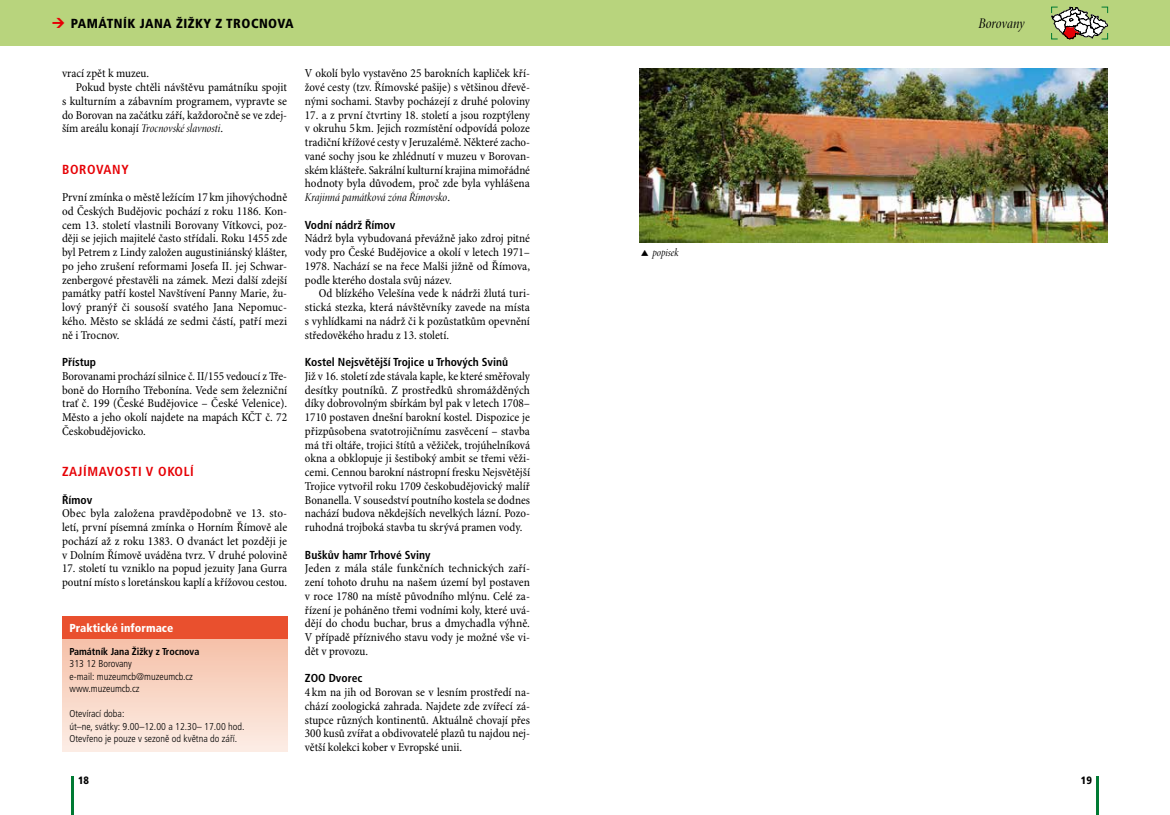
<style>
.page{position:relative;width:1170px;height:815px;background:#fff}
.page>*{position:absolute;margin:0;border:0;box-sizing:border-box;transform-origin:0 0}
.t1{font:15px "Minion Pro Cn It Disp";letter-spacing:.005em;color:#000}
.t2{font:900 condensed 13.12px "Frutiger CE";letter-spacing:.025em;color:#000}
.t3{font:700 condensed 13.12px "Frutiger CE";letter-spacing:.05em;color:#e60005}
.t4{font:condensed 12.25px/13.8px "Minion Pro";color:#000;text-align:justify}
.t5{font:12.25px "Minion Pro Cn It Disp";letter-spacing:.005em;color:#000}
.t6{font:700 condensed 11.5px "Frutiger CE";color:#000}
.t7{font:900 condensed 11.5px "Frutiger CE";color:#fff}
.t8{font:11.25px "Minion Pro Cn It Disp";color:#000}
.t9{font:900 condensed 10.62px "Frutiger CE";color:#000}
.t10{font:300 condensed 10px/12.5px "Frutiger CE";color:#000}
.t11{font:700 condensed 10px "Frutiger CE";color:#000}
.s1{font-family:"Minion Pro";font-stretch:condensed}
</style>
<div class="page">
<div style="left:0;top:0;width:1169px;height:46px;background:#b8d47d"></div>
<hr style="left:71px;top:776px;width:2px;height:39px;background:#007a33">
<hr style="left:1096px;top:776px;width:2px;height:39px;background:#007a33">
<div style="left:62px;top:639px;width:225px;height:112px;background:linear-gradient(to bottom,#f6c1a8,#fcede5)"></div>
<div style="left:62px;top:616px;width:225px;height:23px;background:#e9502e"></div>
<img style="left:640px;top:68px;width:467px;height:174px">
<svg style="left:1051px;top:6px;width:57px;height:34px"></svg>
<p class="t2" style="left:71px;top:16px;width:17px">PAMÁTNÍK</p>
<p class="t2" style="left:140px;top:16px;width:16px">JANA</p>
<p class="t2" style="left:176px;top:16px;width:16px">ŽIŽKY</p>
<p class="t2" style="left:215px;top:16px;width:28px">Z TROCNOVA</p>
<p class="t1" style="left:978px;top:15px;width:48px">Borovany</p>
<p class="t4" style="left:62px;top:67px;width:89px">vrací zpět k muzeu.</p>
<p class="t4" style="left:76px;top:81px;width:213px">Pokud byste chtěli návštěvu památníku spojit</p>
<p class="t4" style="left:62px;top:95px;width:227px">s kulturním a zábavním programem, vypravte se</p>
<p class="t4" style="left:62px;top:108px;width:226px">do Borovan na začátku září, každoročně se ve zdej-</p>
<p class="t5" style="left:62px;top:121px;width:163px"><span class="s1">ším areálu konají</span> Trocnovské slavnosti<span class="s1">.</span></p>
<p class="t3" style="left:62px;top:162px;width:68px">BOROVANY</p>
<p class="t4" style="left:62px;top:191px;width:227px">První zmínka o městě ležícím 17 km jihovýchodně od Českých Budějovic pochází z roku 1186. Kon&shy;cem 13. století vlastnili Borovany Vítkovci, poz&shy;ději se jejich majitelé často střídali. Roku 1455 zde byl Petrem z Lindy založen augustiniánský klášter, po jeho zrušení reformami Josefa II. jej Schwar&shy;zenbergové přestavěli na zámek. Mezi další zdejší památky patří kostel Navštívení Panny Marie, žu&shy;lový pranýř či sousoší svatého Jana Nepomuc&shy;kého. Město se skládá ze sedmi částí, patří mezi ně i Trocnov.</p>
<p class="t6" style="left:62px;top:356px;width:36px">Přístup</p>
<p class="t4" style="left:62px;top:370px;width:227px">Borovanami prochází silnice č. II/155 vedoucí z Tře&shy;boně do Horního Třebonína. Vede sem železniční trať č. 199 (České Budějovice – České Velenice).<br>Město a jeho okolí najdete na mapách KČT č. 72<br>Českobudějovicko.</p>
<p class="t3" style="left:62px;top:464px;width:133px">ZAJÍMAVOSTI V OKOLÍ</p>
<p class="t6" style="left:62px;top:493px;width:32px">Římov</p>
<p class="t4" style="left:62px;top:507px;width:227px">Obec byla založena pravděpodobně ve 13. sto&shy;letí, první písemná zmínka o Horním Římově ale pochází až z roku 1383. O dvanáct let později je v Dolním Římově uváděna tvrz. V druhé polovině</p>
<p class="t4" style="left:62px;top:562px;width:227px">17. století tu vzniklo na popud jezuity Jana Gurra poutní místo s loretánskou kaplí a křížovou cestou.</p>
<p class="t7" style="left:70px;top:621px;width:105px">PRAKTICKÉ INFORMACE</p>
<p class="t11" style="left:70px;top:646px;width:131px">Památník Jana Žižky z Trocnova</p>
<p class="t10" style="left:70px;top:658px;width:125px">313 12 Borovany<br>e-mail: muzeumcb@muzeumcb.cz www.muzeumcb.cz</p>
<p class="t10" style="left:70px;top:708px;width:176px">Otevírací doba:<br>út–ne, svátky: 9.00–12.00 a 12.30– 17.00 hod.<br>Otevřeno je pouze v sezoně od května do září.</p>
<p class="t4" style="left:305px;top:67px;width:227px">V okolí bylo vystavěno 25 barokních kapliček kří&shy;žové cesty (tzv. Římovské pašije) s většinou dřevě&shy;nými sochami. Stavby pocházejí z druhé poloviny</p>
<p class="t4" style="left:305px;top:108px;width:227px">17. a z první čtvrtiny 18. století a jsou rozptýleny v okruhu 5 km. Jejich rozmístění odpovídá poloze tradiční křížové cesty v Jeruzalémě. Některé zacho&shy;vané sochy jsou ke zhlédnutí v muzeu v Borovan&shy;ském klášteře. Sakrální kulturní krajina mimořádné hodnoty byla důvodem, proč zde byla vyhlášena</p>
<p class="t5" style="left:305px;top:190px;width:147px">Krajinná památková zóna Římovsko<span class="s1">.</span></p>
<p class="t6" style="left:305px;top:218px;width:92px">Vodní nádrž Římov</p>
<p class="t4" style="left:305px;top:232px;width:227px">Nádrž byla vybudovaná převážně jako zdroj pitné vody pro České Budějovice a okolí v letech 1971– 1978. Nachází se na řece Malši jižně od Římova, podle kterého dostala svůj název.</p>
<p class="t4" style="left:305px;top:287px;width:227px;text-indent:14px">Od blízkého Velešína vede k nádrži žlutá turi&shy;stická stezka, která návštěvníky zavede na místa s vyhlídkami na nádrž či k pozůstatkům opevnění středověkého hradu z 13. století.</p>
<p class="t6" style="left:305px;top:356px;width:205px">Kostel Nejsvětější Trojice u Trhových Svinů</p>
<p class="t4" style="left:305px;top:370px;width:227px">Již v 16. století zde stávala kaple, ke které směřovaly desítky poutníků. Z prostředků shromážděných díky dobrovolným sbírkám byl pak v letech 1708– 1710 postaven dnešní barokní kostel. Dispozice je přizpůsobena svatotrojičnímu zasvěcení – stavba má tři oltáře, trojici štítů a věžiček, trojúhelníková okna a obklopuje ji šestiboký ambit se třemi věži&shy;cemi. Cennou barokní nástropní fresku Nejsvětější Trojice vytvořil roku 1709 českobudějovický malíř Bonanella. V sousedství poutního kostela se dodnes nachází budova někdejších nevelkých lázní. Pozo&shy;ruhodná trojboká stavba tu skrývá pramen vody.</p>
<p class="t6" style="left:305px;top:548px;width:127px">Buškův hamr Trhové Sviny</p>
<p class="t4" style="left:305px;top:562px;width:227px">Jeden z mála stále funkčních technických zaří&shy;zení tohoto druhu na našem území byl postaven v roce 1780 na místě původního mlýnu. Celé za&shy;řízení je poháněno třemi vodními koly, které uvá&shy;dějí do chodu buchar, brus a dmychadla výhně.<br>V případě příznivého stavu vody je možné vše vi&shy;dět v provozu.</p>
<p class="t6" style="left:305px;top:672px;width:59px">ZOO Dvorec</p>
<p class="t4" style="left:305px;top:686px;width:227px">4 km na jih od Borovan se v lesním prostředí na&shy;chází zoologická zahrada. Najdete zde zvířecí zá&shy;stupce různých kontinentů. Aktuálně chovají přes 300 kusů zvířat a obdivovatelé plazů tu najdou nej&shy;větší kolekci kober v Evropské unii.</p>
<p class="t8" style="left:652px;top:246px;width:28px">popisek</p>
<p class="t9" style="left:78px;top:774px;width:13px">18</p>
<p class="t9" style="left:1080px;top:774px;width:13px">19</p>
</div>
